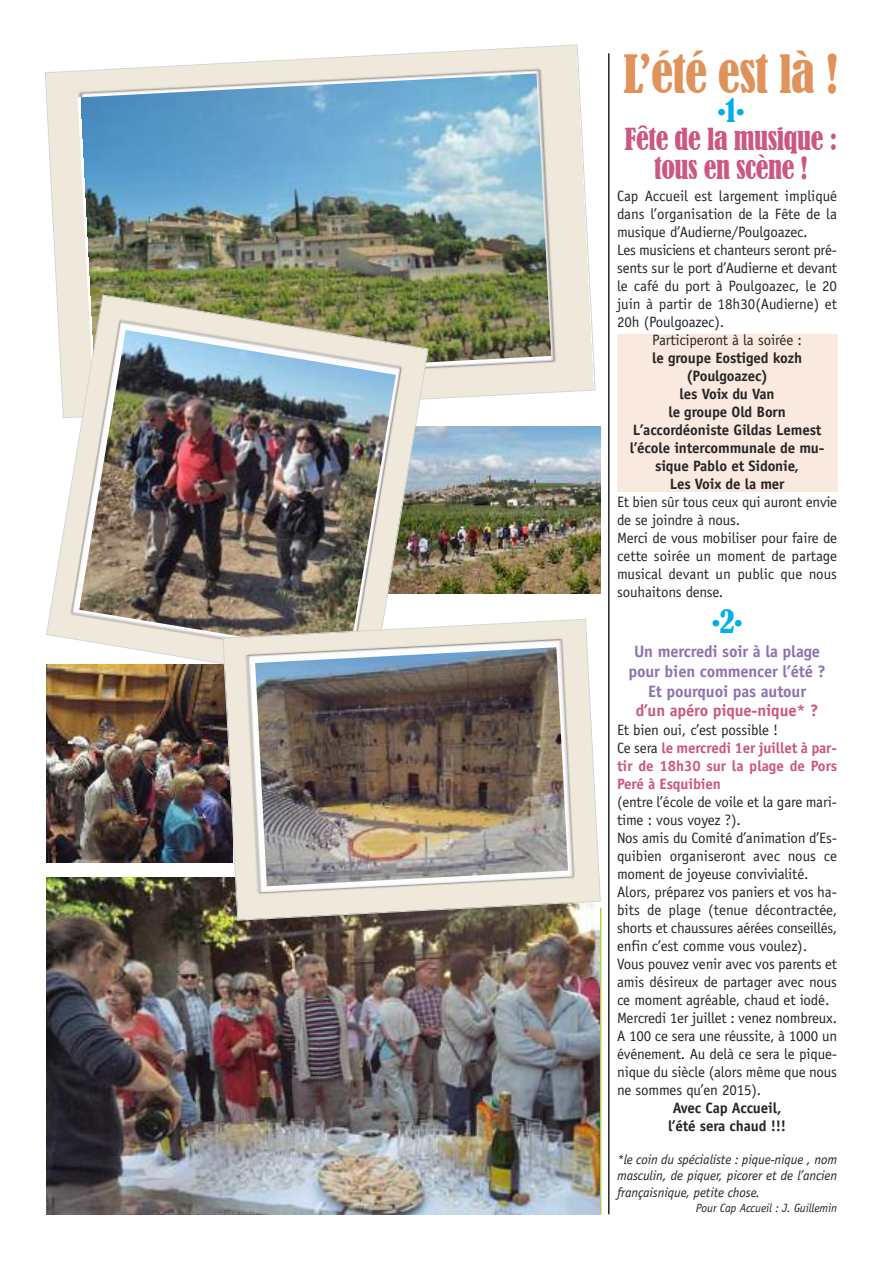
<style>
.page{position:relative;width:893px;height:1263px;background:#fff}
.page>*{position:absolute;margin:0;border:0;box-sizing:border-box;transform-origin:0 0}
.t1{font:condensed 49.5px "Bernard";letter-spacing:-.015em;color:#e0925a}
.t2{font:condensed 30px "Bernard";color:#00aded}
.t3{font:condensed 28.5px/28.5px "Bernard";letter-spacing:-.015em;color:#cd5682;text-align:center}
.t4{font:700 16.5px/19.8px "Officina Sans";letter-spacing:-.01em;color:#8f72b0;text-align:center}
.t5{font:700 16.5px "Officina Sans";letter-spacing:-.01em;color:#cd5682}
.t6{font:15px/18px "Officina Sans";letter-spacing:-.01em;color:#272627}
.t7{font:700 15px/18px "Officina Sans";letter-spacing:-.01em;color:#272627;text-align:center}
.t8{font:700 15px/18px "Officina Sans";letter-spacing:-.01em;color:#cd5682}
.t9{font:italic 13.5px/16.2px "Officina Sans";letter-spacing:-.01em;color:#272627;text-align:justify}
.t10{font:italic 12px "Officina Sans";letter-spacing:-.01em;color:#272627}
.s1{font-weight:400;color:#272627}
</style>
<div class="page">
<img style="left:46px;top:689px;width:176px;height:174px">
<img style="left:429px;top:427px;width:172px;height:166px">
<div style="left:617px;top:334px;width:220px;height:158px;background:#f9e9de"></div>
<img style="left:46px;top:877px;width:554px;height:337px">
<hr style="left:600px;top:908px;width:1px;height:306px;background:#b2cf4f">
<hr style="left:608px;top:53px;width:1px;height:1161px;background:#272627">
<svg style="left:45px;top:44px;width:551px;height:355px"></svg>
<img style="left:81px;top:73px;width:470px;height:307px">
<img style="left:46px;top:294px;width:383px;height:395px">
<img style="left:79px;top:330px;width:317px;height:325px">
<svg style="left:222px;top:618px;width:379px;height:303px;background:#d4cec3"></svg>
<img style="left:255px;top:647px;width:313px;height:239px">
<h1 class="t1" style="left:623px;top:45px;width:216px">L’été est là !</h1>
<h2 class="t2" style="left:717px;top:93px;width:29px">•1•</h2>
<h3 class="t3" style="left:625px;top:125px;width:214px">Fête de la musique : tous en scène !</h3>
<p class="t6" style="left:617px;top:188px;width:222px">Cap Accueil est largement impliqué</p>
<p class="t6" style="left:617px;top:206px;width:222px">dans l’organisation de la Fête de la</p>
<p class="t6" style="left:617px;top:224px;width:192px">musique d’Audierne/Poulgoazec.</p>
<p class="t6" style="left:617px;top:242px;width:221px">Les musiciens et chanteurs seront pré-</p>
<p class="t6" style="left:617px;top:260px;width:222px">sents sur le port d’Audierne et devant</p>
<p class="t6" style="left:617px;top:278px;width:222px">le café du port à Poulgoazec, le 20</p>
<p class="t6" style="left:617px;top:296px;width:222px">juin à partir de 18h30(Audierne) et</p>
<p class="t6" style="left:617px;top:314px;width:109px">20h (Poulgoazec).</p>
<p class="t6" style="left:652px;top:332px;width:151px">Participeront à la soirée :</p>
<p class="t7" style="left:630px;top:350px;width:196px">le groupe Eostiged kozh (Poulgoazec)<br>les Voix du Van<br>le groupe Old Born<br>L’accordéoniste Gildas Lemest l’école intercommunale de mu&shy;sique Pablo et Sidonie,<br>Les Voix de la mer</p>
<p class="t6" style="left:617px;top:494px;width:222px">Et bien sûr tous ceux qui auront envie de se joindre à nous.<br>Merci de vous mobiliser pour faire de cette soirée un moment de partage musical devant un public que nous souhaitons dense.</p>
<h2 class="t2" style="left:712px;top:604px;width:32px">•2•</h2>
<p class="t4" style="left:628px;top:643px;width:199px">Un mercredi soir à la plage pour bien commencer l’été ?<br>Et pourquoi pas autour</p>
<p class="t5" style="left:636px;top:704px;width:184px">d’un apéro pique-nique* ?</p>
<p class="t8" style="left:617px;top:722px;width:222px"><span class="s1">Et bien oui, c’est possible !<br>Ce sera</span> le mercredi 1er juillet à par&shy;tir de 18h30 sur la plage de Pors<br>Peré à Esquibien</p>
<p class="t6" style="left:617px;top:794px;width:222px">(entre l’école de voile et la gare mari&shy;time : vous voyez ?).<br>Nos amis du Comité d’animation d’Es&shy;quibien organiseront avec nous ce moment de joyeuse convivialité.<br>Alors, préparez vos paniers et vos ha&shy;bits de plage (tenue décontractée, shorts et chaussures aérées conseillés, enfin c’est comme vous voulez).<br>Vous pouvez venir avec vos parents et amis désireux de partager avec nous ce moment agréable, chaud et iodé.<br>Mercredi 1er juillet : venez nombreux.<br>A 100 ce sera une réussite, à 1000 un événement. Au delà ce sera le pique&shy;nique du siècle (alors même que nous ne sommes qu’en 2015).</p>
<p class="t7" style="left:668px;top:1100px;width:120px">Avec Cap Accueil, l’été sera chaud !!!</p>
<p class="t9" style="left:617px;top:1152px;width:222px">*le coin du spécialiste : pique-nique , nom masculin, de piquer, picorer et de l’ancien françaisnique, petite chose.</p>
<p class="t10" style="left:696px;top:1203px;width:143px">Pour Cap Accueil : J. Guillemin</p>
</div>
